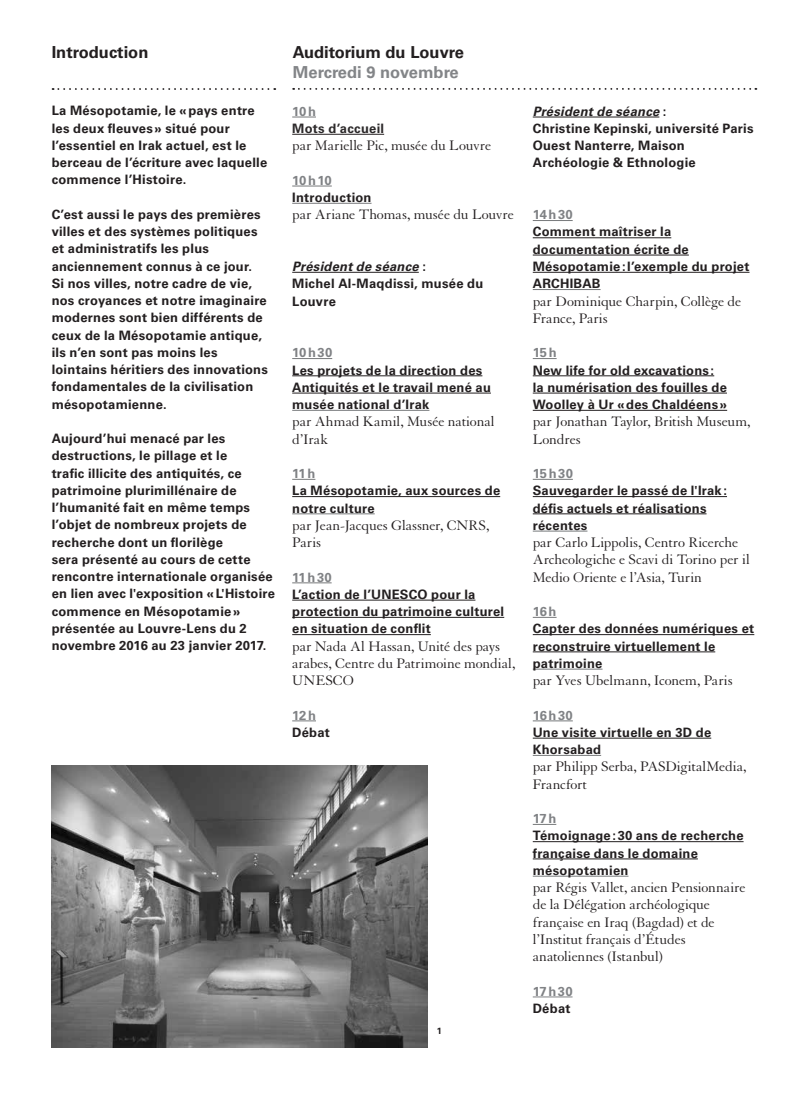
<style>
.page{position:relative;width:808px;height:1110px;background:#fff}
.page>*{position:absolute;margin:0;border:0;box-sizing:border-box;transform-origin:0 0}
.t1{font:700 16.5px "Univers LT Std";color:#231f20}
.t2{font:700 16.5px "Univers LT Std";color:#838588}
.t3{font:15px/17.2px "Granjon LT Std";letter-spacing:-.005em;color:#231f20}
.t4{font:700 12.9px/17.2px "Univers LT Std";letter-spacing:.02em;color:#231f20}
.t5{font:700 12.9px "Univers LT Std";letter-spacing:.07em;color:#808285}
.t6{font:700 12.9px "Univers LT Std";letter-spacing:.02em;color:#2c292a}
.t7{font:700 9px "Univers LT Std";color:#231f20}
.s1{font-style:italic}
</style>
<div class="page">
<svg style="left:53px;top:88px;width:222px;height:2px"></svg>
<svg style="left:293px;top:88px;width:463px;height:2px"></svg>
<svg style="left:292px;top:117px;width:24px;height:1px"></svg>
<hr style="left:292px;top:134px;width:92px;height:1px;background:#231f20">
<hr style="left:292px;top:186px;width:40px;height:1px;background:#77797b">
<hr style="left:292px;top:203px;width:79px;height:1px;background:#77797b">
<hr style="left:292px;top:272px;width:127px;height:1px;background:#231f20">
<hr style="left:292px;top:358px;width:40px;height:1px;background:#77797b">
<hr style="left:292px;top:375px;width:190px;height:1px;background:#231f20">
<hr style="left:292px;top:393px;width:199px;height:1px;background:#231f20">
<hr style="left:292px;top:410px;width:137px;height:1px;background:#77797b">
<svg style="left:292px;top:479px;width:23px;height:1px"></svg>
<hr style="left:292px;top:496px;width:208px;height:1px;background:#231f20">
<hr style="left:292px;top:513px;width:83px;height:1px;background:#77797b">
<hr style="left:292px;top:582px;width:40px;height:1px;background:#77797b">
<hr style="left:292px;top:600px;width:183px;height:1px;background:#231f20">
<hr style="left:292px;top:617px;width:212px;height:1px;background:#231f20">
<hr style="left:292px;top:634px;width:139px;height:1px;background:#231f20">
<svg style="left:292px;top:720px;width:24px;height:1px"></svg>
<hr style="left:533px;top:117px;width:126px;height:1px;background:#231f20">
<hr style="left:533px;top:220px;width:40px;height:1px;background:#77797b">
<hr style="left:533px;top:237px;width:138px;height:1px;background:#231f20">
<hr style="left:533px;top:255px;width:156px;height:1px;background:#231f20">
<hr style="left:533px;top:272px;width:216px;height:1px;background:#231f20">
<hr style="left:533px;top:289px;width:67px;height:1px;background:#77797b">
<svg style="left:533px;top:358px;width:24px;height:1px"></svg>
<hr style="left:533px;top:375px;width:181px;height:1px;background:#231f20">
<hr style="left:533px;top:393px;width:194px;height:1px;background:#231f20">
<hr style="left:533px;top:410px;width:194px;height:1px;background:#231f20">
<hr style="left:533px;top:479px;width:40px;height:1px;background:#77797b">
<hr style="left:533px;top:496px;width:194px;height:1px;background:#231f20">
<hr style="left:533px;top:513px;width:173px;height:1px;background:#231f20">
<hr style="left:533px;top:531px;width:54px;height:1px;background:#77797b">
<svg style="left:533px;top:617px;width:24px;height:1px"></svg>
<hr style="left:533px;top:634px;width:221px;height:1px;background:#231f20">
<hr style="left:533px;top:651px;width:182px;height:1px;background:#231f20">
<hr style="left:533px;top:669px;width:69px;height:1px;background:#77797b">
<hr style="left:533px;top:720px;width:40px;height:1px;background:#77797b">
<hr style="left:533px;top:738px;width:178px;height:1px;background:#231f20">
<hr style="left:533px;top:755px;width:68px;height:1px;background:#77797b">
<svg style="left:533px;top:824px;width:23px;height:1px"></svg>
<hr style="left:533px;top:841px;width:210px;height:1px;background:#231f20">
<hr style="left:533px;top:858px;width:165px;height:1px;background:#231f20">
<hr style="left:533px;top:876px;width:95px;height:1px;background:#77797b">
<hr style="left:533px;top:996px;width:39px;height:1px;background:#808285">
<img style="left:52px;top:766px;width:375px;height:281px">
<p class="t1" style="left:52px;top:42px;width:98px">Introduction</p>
<p class="t4" style="left:52px;top:102px;width:217px">La Mésopotamie, le «pays entre les deux fleuves» situé pour l’essentiel en Irak actuel, est le berceau de l’écriture avec laquelle commence l’Histoire.</p>
<p class="t4" style="left:52px;top:206px;width:218px">C’est aussi le pays des premières villes et des systèmes politiques et administratifs les plus anciennement connus à ce jour.<br>Si nos villes, notre cadre de vie, nos croyances et notre imaginaire modernes sont bien différents de ceux de la Mésopotamie antique, ils n’en sont pas moins les lointains héritiers des innovations fondamentales de la civilisation mésopotamienne.</p>
<p class="t4" style="left:52px;top:430px;width:225px">Aujourd’hui menacé par les destructions, le pillage et le<br>trafic illicite des antiquités, ce patrimoine plurimillénaire de l’humanité fait en même temps l’objet de nombreux projets de recherche dont un florilège<br>sera présenté au cours de cette rencontre internationale organisée en lien avec l'exposition «L'Histoire commence en Mésopotamie» présentée au Louvre-Lens du 2 novembre 2016 au 23 janvier 2017.</p>
<p class="t1" style="left:293px;top:42px;width:172px">Auditorium du Louvre</p>
<p class="t2" style="left:293px;top:63px;width:167px">Mercredi 9 novembre</p>
<p class="t5" style="left:292px;top:104px;width:25px">10h</p>
<p class="t6" style="left:292px;top:121px;width:93px">Mots d’accueil</p>
<p class="t3" style="left:292px;top:137px;width:200px">par Marielle Pic, musée du Louvre</p>
<p class="t5" style="left:292px;top:173px;width:41px">10h10</p>
<p class="t4" style="left:292px;top:189px;width:81px">Introduction</p>
<p class="t3" style="left:292px;top:206px;width:223px">par Ariane Thomas, musée du Louvre</p>
<p class="t4" style="left:292px;top:258px;width:193px"><span class="s1">Président de séance</span> :<br>Michel Al-Maqdissi, musée du<br>Louvre</p>
<p class="t5" style="left:292px;top:345px;width:42px">10h30</p>
<p class="t4" style="left:292px;top:361px;width:200px">Les projets de la direction des<br>Antiquités et le travail mené au musée national d’Irak</p>
<p class="t3" style="left:292px;top:413px;width:204px">par Ahmad Kamil, Musée national d’Irak</p>
<p class="t5" style="left:292px;top:466px;width:25px">11h</p>
<p class="t4" style="left:292px;top:482px;width:209px">La Mésopotamie, aux sources de notre culture</p>
<p class="t3" style="left:292px;top:517px;width:199px">par Jean-Jacques Glassner, CNRS,<br>Paris</p>
<p class="t5" style="left:292px;top:569px;width:41px">11h30</p>
<p class="t4" style="left:292px;top:586px;width:213px">L’action de l’UNESCO pour la protection du patrimoine culturel en situation de conflit</p>
<p class="t3" style="left:292px;top:638px;width:225px">par Nada Al Hassan, Unité des pays arabes, Centre du Patrimoine mondial,<br>UNESCO</p>
<p class="t5" style="left:292px;top:707px;width:25px">12h</p>
<p class="t4" style="left:292px;top:724px;width:39px">Débat</p>
<p class="t7" style="left:437px;top:1025px;width:7px">1</p>
<p class="t4" style="left:533px;top:103px;width:222px"><span class="s1">Président de séance</span> :<br>Christine Kepinski, université Paris<br>Ouest Nanterre, Maison<br>Archéologie &amp; Ethnologie</p>
<p class="t5" style="left:533px;top:207px;width:41px">14h30</p>
<p class="t4" style="left:533px;top:223px;width:218px">Comment maîtriser la documentation écrite de<br>Mésopotamie:l’exemple du projet<br>ARCHIBAB</p>
<p class="t3" style="left:533px;top:293px;width:210px">par Dominique Charpin, Collège de<br>France, Paris</p>
<p class="t5" style="left:533px;top:345px;width:25px">15h</p>
<p class="t4" style="left:533px;top:361px;width:196px">New life for old excavations: la numérisation des fouilles de<br>Woolley à Ur «des Chaldéens»</p>
<p class="t3" style="left:533px;top:413px;width:219px">par Jonathan Taylor, British Museum,<br>Londres</p>
<p class="t5" style="left:533px;top:466px;width:42px">15h30</p>
<p class="t4" style="left:533px;top:482px;width:196px">Sauvegarder le passé de l'Irak: défis actuels et réalisations récentes</p>
<p class="t3" style="left:533px;top:534px;width:219px">par Carlo Lippolis, Centro Ricerche<br>Archeologiche e Scavi di Torino per il<br>Medio Oriente e l’Asia, Turin</p>
<p class="t5" style="left:533px;top:604px;width:25px">16h</p>
<p class="t4" style="left:533px;top:620px;width:223px">Capter des données numériques et reconstruire virtuellement le patrimoine</p>
<p class="t3" style="left:533px;top:672px;width:201px">par Yves Ubelmann, Iconem, Paris</p>
<p class="t5" style="left:533px;top:707px;width:42px">16h30</p>
<p class="t4" style="left:533px;top:724px;width:180px">Une visite virtuelle en 3D de<br>Khorsabad</p>
<p class="t3" style="left:533px;top:758px;width:215px">par Philipp Serba, PASDigitalMedia,<br>Francfort</p>
<p class="t5" style="left:533px;top:811px;width:25px">17h</p>
<p class="t4" style="left:533px;top:827px;width:212px">Témoignage:30 ans de recherche française dans le domaine mésopotamien</p>
<p class="t3" style="left:533px;top:879px;width:214px">par Régis Vallet, ancien Pensionnaire de la Délégation archéologique française en Iraq (Bagdad) et de l’Institut français d’Études anatoliennes (Istanbul)</p>
<p class="t5" style="left:533px;top:983px;width:41px">17h30</p>
<p class="t4" style="left:533px;top:1000px;width:39px">Débat</p>
</div>
